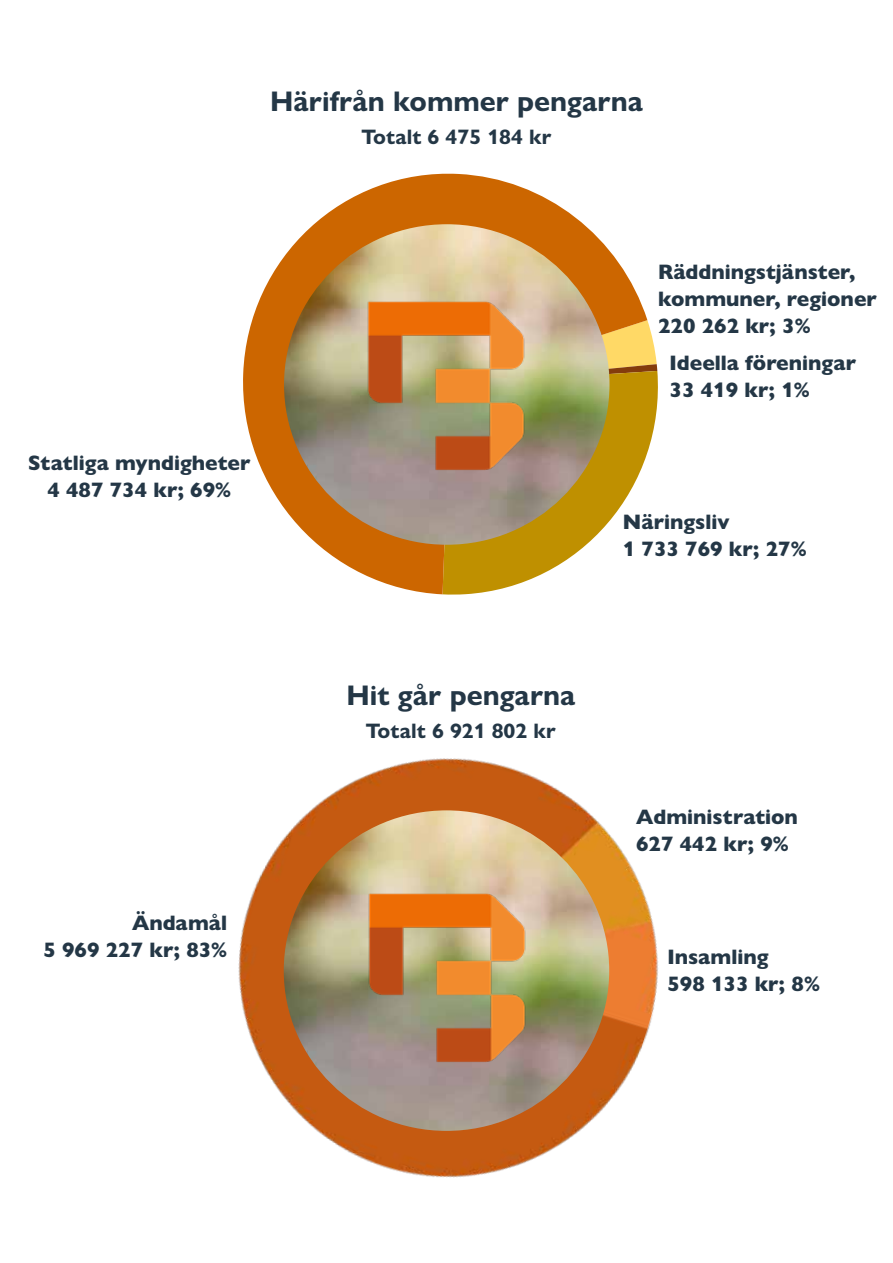
<style>
.page{position:relative;width:893px;height:1263px;background:#fff}
.page>*{position:absolute;margin:0;border:0;box-sizing:border-box;transform-origin:0 0}
.t1{font:700 28.5px "Gill Sans Nova";color:#243746}
.t2{font:800 21px/27px "Gill Sans Nova";color:#243746}
.t3{font:700 21px "Gill Sans Nova";color:#243746}
</style>
<div class="page">
<svg style="left:243px;top:173px;width:415px;height:422px"></svg>
<img style="left:238px;top:758px;width:420px;height:420px">
<img style="left:284px;top:224px;width:325px;height:321px">
<img style="left:284px;top:810px;width:325px;height:321px">
<img style="left:321px;top:260px;width:250px;height:251px">
<img style="left:322px;top:852px;width:250px;height:250px">
<h1 class="t1" style="left:270px;top:83px;width:374px">Härifrån kommer pengarna</h1>
<p class="t3" style="left:361px;top:124px;width:191px">Totalt 6 475 184 kr</p>
<p class="t2" style="left:28px;top:450px;width:224px;text-align:center">Statliga myndigheter<br>4 487 734 kr; 69%</p>
<p class="t2" style="left:658px;top:258px;width:220px">Räddningstjänster, kommuner, regioner<br>220 262 kr; 3%</p>
<p class="t2" style="left:670px;top:349px;width:188px">Ideella föreningar<br>33 419 kr; 1%</p>
<p class="t2" style="left:623px;top:508px;width:185px">Näringsliv<br>1 733 769 kr; 27%</p>
<p class="t2" style="left:43px;top:909px;width:185px;text-align:right">Ändamål<br>5 969 227 kr; 83%</p>
<h1 class="t1" style="left:346px;top:677px;width:230px">Hit går pengarna</h1>
<p class="t3" style="left:366px;top:718px;width:191px">Totalt 6 921 802 kr</p>
<p class="t2" style="left:636px;top:803px;width:163px">Administration<br>627 442 kr; 9%</p>
<p class="t2" style="left:667px;top:943px;width:154px">Insamling<br>598 133 kr; 8%</p>
</div>
